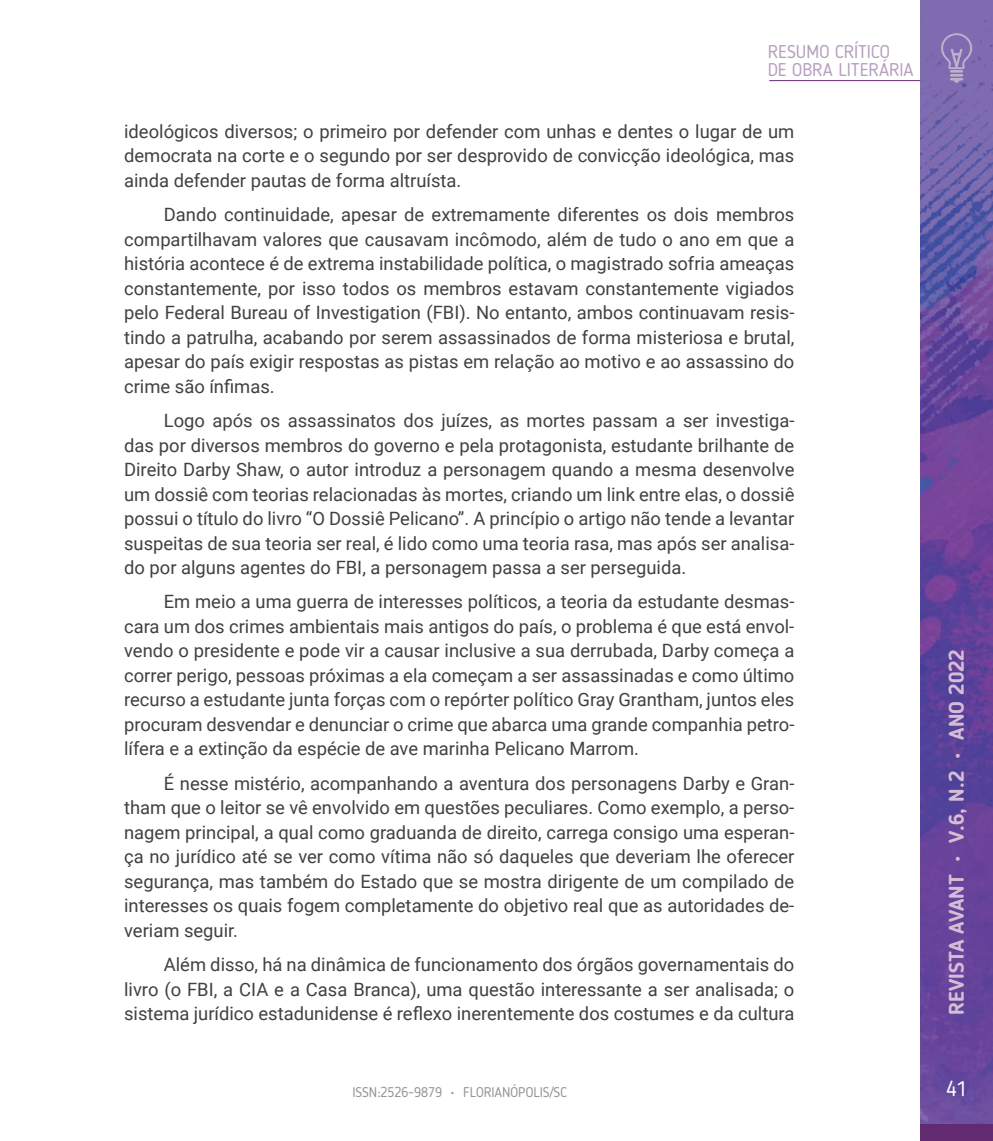
<style>
.page{position:relative;width:993px;height:1141px;background:#fff}
.page>*{position:absolute;margin:0;border:0;box-sizing:border-box;transform-origin:0 0}
.t1{font:700 21px "Blogger Sans";color:#d4bed6}
.t2{font:21px "Blogger Sans";color:#fff}
.t3{font:18.38px/24.5px "Roboto";color:#414042;text-align:justify}
.t4{font:18.38px/17.5px "Blogger Sans";color:#b79fbe}
.t5{font:14px "Blogger Sans";color:#939598}
.s1{color:#9e81a5}
</style>
<div class="page">
<div style="left:919px;top:1033px;width:73px;height:108px;background:#622a70"></div>
<img style="left:919px;top:0;width:73px;height:1124px">
<svg style="left:940px;top:33px;width:31px;height:50px;background:#8e7cb7"></svg>
<hr style="left:769px;top:80px;width:150px;height:1px;background:#622a70">
<p class="t4" style="left:767px;top:43px;width:147px">RESUMO CRÍTICO<br>DE OBRA LITERÁRIA</p>
<p class="t3" style="left:124px;top:118px;width:671px">ideológicos diversos; o primeiro por defender com unhas e dentes o lugar de um democrata na corte e o segundo por ser desprovido de convicção ideológica, mas ainda defender pautas de forma altruísta.</p>
<p class="t3" style="left:124px;top:202px;width:671px;text-indent:40px">Dando continuidade, apesar de extremamente diferentes os dois membros compartilhavam valores que causavam incômodo, além de tudo o ano em que a história acontece é de extrema instabilidade política, o magistrado sofria ameaças constantemente, por isso todos os membros estavam constantemente vigiados pelo Federal Bureau of Investigation (FBI). No entanto, ambos continuavam resis&shy;tindo a patrulha, acabando por serem assassinados de forma misteriosa e brutal, apesar do país exigir respostas as pistas em relação ao motivo e ao assassino do crime são ínfimas.</p>
<p class="t3" style="left:124px;top:408px;width:671px;text-indent:40px">Logo após os assassinatos dos juízes, as mortes passam a ser investiga&shy;das por diversos membros do governo e pela protagonista, estudante brilhante de Direito Darby Shaw, o autor introduz a personagem quando a mesma desenvolve um dossiê com teorias relacionadas às mortes, criando um link entre elas, o dossiê possui o título do livro “O Dossiê Pelicano”. A princípio o artigo não tende a levantar suspeitas de sua teoria ser real, é lido como uma teoria rasa, mas após ser analisa&shy;do por alguns agentes do FBI, a personagem passa a ser perseguida.</p>
<p class="t3" style="left:124px;top:589px;width:671px;text-indent:40px">Em meio a uma guerra de interesses políticos, a teoria da estudante desmas&shy;cara um dos crimes ambientais mais antigos do país, o problema é que está envol&shy;vendo o presidente e pode vir a causar inclusive a sua derrubada, Darby começa a correr perigo, pessoas próximas a ela começam a ser assassinadas e como último recurso a estudante junta forças com o repórter político Gray Grantham, juntos eles procuram desvendar e denunciar o crime que abarca uma grande companhia petro&shy;lífera e a extinção da espécie de ave marinha Pelicano Marrom.</p>
<p class="t3" style="left:124px;top:770px;width:671px;text-indent:40px">É nesse mistério, acompanhando a aventura dos personagens Darby e Gran&shy;tham que o leitor se vê envolvido em questões peculiares. Como exemplo, a perso&shy;nagem principal, a qual como graduanda de direito, carrega consigo uma esperan&shy;ça no jurídico até se ver como vítima não só daqueles que deveriam lhe oferecer segurança, mas também do Estado que se mostra dirigente de um compilado de interesses os quais fogem completamente do objetivo real que as autoridades de&shy;veriam seguir.</p>
<p class="t3" style="left:124px;top:952px;width:671px;text-indent:40px">Além disso, há na dinâmica de funcionamento dos órgãos governamentais do livro (o FBI, a CIA e a Casa Branca), uma questão interessante a ser analisada; o sistema jurídico estadunidense é reflexo inerentemente dos costumes e da cultura</p>
<p class="t1" style="left:943px;top:1015px;width:367px;rotate:-90deg">REVISTA AVANT • V.6, N.2 • ANO 2022</p>
<p class="t5" style="left:352px;top:1084px;width:216px">ISSN:2526-9879 <span class="s1">•</span> FLORIANÓPOLIS/SC</p>
<p class="t2" style="left:945px;top:1076px;width:22px">41</p>
</div>
